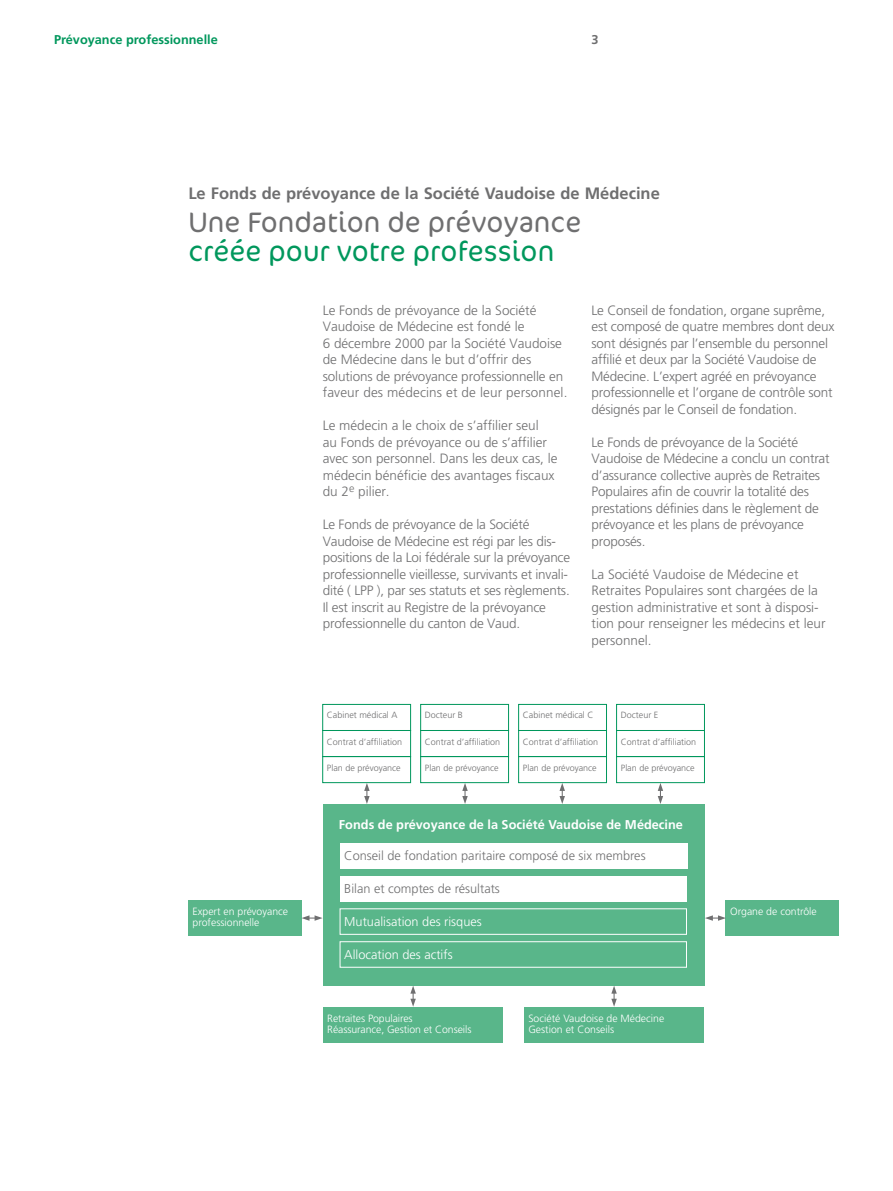
<style>
.page{position:relative;width:893px;height:1191px;background:#fff}
.page>*{position:absolute;margin:0;border:0;box-sizing:border-box;transform-origin:0 0}
.t1{font:300 28.5px "Cocon";color:#6f6f70}
.t2{font:300 28.5px "Cocon";color:#00975c}
.t3{font:700 16.5px "Frutiger LT Std";color:#6f6f70}
.t4{font:300 13.5px/16.5px "Frutiger LT Std";letter-spacing:-.015em;color:#6f6f70}
.t5{font:300 12.75px "Frutiger LT Std";color:#6f6f70}
.t6{font:700 12.75px "Frutiger LT Std";color:#fff}
.t7{font:300 12.75px "Frutiger LT Std";color:#fff}
.t8{font:700 12.75px "Frutiger LT Std";color:#00975c}
.t9{font:700 12.75px "Frutiger LT Std";color:#6f6f70}
.t10{font:300 10.5px/11.2px "Frutiger LT Std";color:#fff}
.t11{font:300 9px "Frutiger LT Std";color:#6f6f70}
</style>
<div class="page">
<div style="left:323px;top:804px;width:382px;height:181px;background:#59b68a"></div>
<div style="left:188px;top:900px;width:113px;height:35px;background:#59b68a"></div>
<div style="left:726px;top:900px;width:113px;height:35px;background:#59b68a"></div>
<div style="left:340px;top:843px;width:347px;height:25px;background:#fff"></div>
<div style="left:340px;top:876px;width:347px;height:25px;background:#fff"></div>
<div style="left:340px;top:908px;width:347px;height:26px;border:1px solid #fff"></div>
<div style="left:340px;top:941px;width:347px;height:26px;border:1px solid #fff"></div>
<div style="left:323px;top:704px;width:88px;height:26px;border:1px solid #00975c"></div>
<div style="left:323px;top:730px;width:88px;height:26px;border:1px solid #00975c"></div>
<div style="left:323px;top:756px;width:88px;height:27px;border:1px solid #00975c"></div>
<div style="left:420px;top:704px;width:89px;height:26px;border:1px solid #00975c"></div>
<div style="left:420px;top:730px;width:89px;height:26px;border:1px solid #00975c"></div>
<div style="left:420px;top:756px;width:89px;height:27px;border:1px solid #00975c"></div>
<div style="left:518px;top:704px;width:89px;height:26px;border:1px solid #00975c"></div>
<div style="left:518px;top:730px;width:89px;height:26px;border:1px solid #00975c"></div>
<div style="left:518px;top:756px;width:89px;height:27px;border:1px solid #00975c"></div>
<div style="left:616px;top:704px;width:89px;height:26px;border:1px solid #00975c"></div>
<div style="left:616px;top:730px;width:89px;height:26px;border:1px solid #00975c"></div>
<div style="left:616px;top:756px;width:89px;height:27px;border:1px solid #00975c"></div>
<div style="left:323px;top:1006px;width:180px;height:36px;background:#59b68a"></div>
<div style="left:524px;top:1006px;width:180px;height:36px;background:#59b68a"></div>
<svg style="left:301px;top:915px;width:22px;height:5px"></svg>
<svg style="left:410px;top:985px;width:6px;height:21px"></svg>
<svg style="left:364px;top:783px;width:6px;height:21px"></svg>
<svg style="left:462px;top:783px;width:6px;height:21px"></svg>
<svg style="left:559px;top:783px;width:6px;height:21px"></svg>
<svg style="left:658px;top:783px;width:5px;height:21px"></svg>
<svg style="left:611px;top:985px;width:6px;height:21px"></svg>
<svg style="left:705px;top:915px;width:21px;height:5px"></svg>
<p class="t8" style="left:54px;top:34px;width:165px">Prévoyance professionnelle</p>
<p class="t9" style="left:591px;top:34px;width:9px">3</p>
<p class="t3" style="left:188px;top:187px;width:473px">Le Fonds de prévoyance de la Société Vaudoise de Médecine</p>
<h1 class="t1" style="left:188px;top:211px;width:394px">Une Fondation de prévoyance</h1>
<h1 class="t2" style="left:188px;top:240px;width:367px">créée pour votre profession</h1>
<p class="t4" style="left:323px;top:303px;width:246px">Le Fonds de prévoyance de la Société Vaudoise de Médecine est fondé le<br>6 décembre 2000 par la Société Vaudoise de Médecine dans le but d’offrir des solutions de prévoyance professionnelle en faveur des médecins et de leur personnel.</p>
<p class="t4" style="left:323px;top:418px;width:236px">Le médecin a le choix de s’affilier seul<br>au Fonds de prévoyance ou de s’affilier avec son personnel. Dans les deux cas, le médecin bénéficie des avantages fiscaux du 2<sup>e</sup> pilier.</p>
<p class="t4" style="left:323px;top:517px;width:249px">Le Fonds de prévoyance de la Société Vaudoise de Médecine est régi par les dis&shy;positions de la Loi fédérale sur la prévoyance professionnelle vieillesse, survivants et invali&shy;dité ( LPP ), par ses statuts et ses règlements.<br>Il est inscrit au Registre de la prévoyance professionnelle du canton de Vaud.</p>
<p class="t4" style="left:591px;top:303px;width:244px">Le Conseil de fondation, organe suprême, est composé de quatre membres dont deux sont désignés par l’ensemble du personnel affilié et deux par la Société Vaudoise de Médecine. L’expert agréé en prévoyance professionnelle et l’organe de contrôle sont désignés par le Conseil de fondation.</p>
<p class="t4" style="left:591px;top:435px;width:240px">Le Fonds de prévoyance de la Société Vaudoise de Médecine a conclu un contrat d’assurance collective auprès de Retraites Populaires afin de couvrir la totalité des prestations définies dans le règlement de prévoyance et les plans de prévoyance proposés.</p>
<p class="t4" style="left:591px;top:567px;width:236px">La Société Vaudoise de Médecine et Retraites Populaires sont chargées de la gestion administrative et sont à disposi&shy;tion pour renseigner les médecins et leur personnel.</p>
<p class="t11" style="left:327px;top:711px;width:72px">Cabinet médical A</p>
<p class="t11" style="left:327px;top:737px;width:77px">Contrat d’affiliation</p>
<p class="t11" style="left:327px;top:764px;width:75px">Plan de prévoyance</p>
<p class="t11" style="left:425px;top:711px;width:40px">Docteur B</p>
<p class="t11" style="left:425px;top:737px;width:77px">Contrat d’affiliation</p>
<p class="t11" style="left:425px;top:764px;width:75px">Plan de prévoyance</p>
<p class="t11" style="left:523px;top:711px;width:72px">Cabinet médical C</p>
<p class="t11" style="left:523px;top:737px;width:77px">Contrat d’affiliation</p>
<p class="t11" style="left:523px;top:764px;width:75px">Plan de prévoyance</p>
<p class="t11" style="left:621px;top:711px;width:39px">Docteur E</p>
<p class="t11" style="left:621px;top:737px;width:77px">Contrat d’affiliation</p>
<p class="t11" style="left:621px;top:764px;width:75px">Plan de prévoyance</p>
<p class="t6" style="left:339px;top:819px;width:346px">Fonds de prévoyance de la Société Vaudoise de Médecine</p>
<p class="t5" style="left:344px;top:850px;width:303px">Conseil de fondation paritaire composé de six membres</p>
<p class="t5" style="left:344px;top:883px;width:157px">Bilan et comptes de résultats</p>
<p class="t7" style="left:344px;top:916px;width:139px">Mutualisation des risques</p>
<p class="t7" style="left:344px;top:949px;width:110px">Allocation des actifs</p>
<p class="t10" style="left:193px;top:906px;width:97px">Expert en prévoyance professionnelle</p>
<p class="t10" style="left:730px;top:906px;width:88px">Organe de contrôle</p>
<p class="t10" style="left:327px;top:1013px;width:146px">Retraites Populaires<br>Réassurance, Gestion et Conseils</p>
<p class="t10" style="left:528px;top:1013px;width:137px">Société Vaudoise de Médecine<br>Gestion et Conseils</p>
</div>
